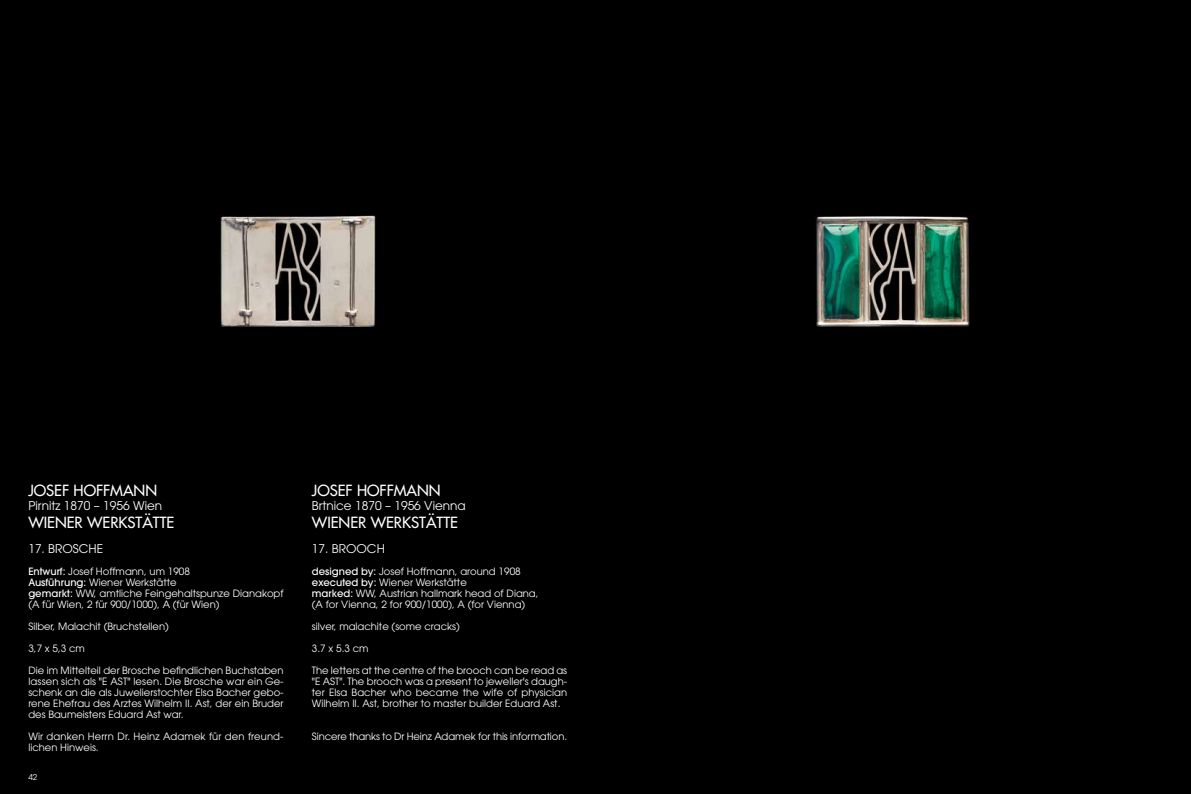
<style>
.page{position:relative;width:1191px;height:794px;background:#000}
.page>*{position:absolute;margin:0;border:0;box-sizing:border-box;transform-origin:0 0}
.t1{font:15px "Futura";color:#fff}
.t2{font:12px "Avant Garde";color:#fff}
.t3{font:10px/11px "Avant Garde";color:#fff}
.t4{font:8px "Avant Garde";color:#fff}
.s1{font-weight:500}
</style>
<div class="page">
<img style="left:815px;top:216px;width:155px;height:110px">
<img style="left:220px;top:216px;width:156px;height:110px">
<h1 class="t1" style="left:28px;top:480px;width:130px">JOSEF HOFFMANN</h1>
<p class="t2" style="left:28px;top:498px;width:135px">Pirnitz 1870 – 1956 Wien</p>
<h1 class="t1" style="left:28px;top:512px;width:148px">WIENER WERKSTÄTTE</h1>
<p class="t2" style="left:28px;top:542px;width:76px">17. BROSCHE</p>
<p class="t3" style="left:28px;top:566px;width:257px"><span class="s1">Entwurf:</span> Josef Hoffmann, um 1908<br><span class="s1">Ausführung:</span> Wiener Werkstätte<br><span class="s1">gemarkt:</span> WW, amtliche Feingehaltspunze Dianakopf (A für Wien, 2 für 900/1000), A (für Wien)</p>
<p class="t3" style="left:28px;top:621px;width:142px">Silber, Malachit (Bruchstellen)</p>
<p class="t3" style="left:28px;top:643px;width:58px">3,7 x 5,3 cm</p>
<p class="t3" style="left:28px;top:665px;width:257px;text-align:justify">Die im Mittelteil der Brosche befindlichen Buchstaben lassen sich als "E AST" lesen. Die Brosche war ein Ge&shy;schenk an die als Juwelierstochter Elsa Bacher gebo&shy;rene Ehefrau des Arztes Wilhelm II. Ast, der ein Bruder des Baumeisters Eduard Ast war.</p>
<p class="t3" style="left:28px;top:731px;width:257px">Wir danken Herrn Dr. Heinz Adamek für den freund&shy;lichen Hinweis.</p>
<p class="t4" style="left:28px;top:772px;width:10px">42</p>
<h1 class="t1" style="left:312px;top:480px;width:130px">JOSEF HOFFMANN</h1>
<p class="t2" style="left:312px;top:498px;width:155px">Brtnice 1870 – 1956 Vienna</p>
<h1 class="t1" style="left:312px;top:512px;width:148px">WIENER WERKSTÄTTE</h1>
<p class="t2" style="left:312px;top:542px;width:74px">17. BROOCH</p>
<p class="t3" style="left:312px;top:566px;width:228px"><span class="s1">designed by:</span> Josef Hoffmann, around 1908 <span class="s1">executed by:</span> Wiener Werkstätte<br><span class="s1">marked:</span> WW, Austrian hallmark head of Diana, (A for Vienna, 2 for 900/1000), A (for Vienna)</p>
<p class="t3" style="left:312px;top:621px;width:149px">silver, malachite (some cracks)</p>
<p class="t3" style="left:312px;top:643px;width:58px">3.7 x 5.3 cm</p>
<p class="t3" style="left:312px;top:665px;width:257px;text-align:justify">The letters at the centre of the brooch can be read as "E AST". The brooch was a present to jeweller's daugh&shy;ter Elsa Bacher who became the wife of physician Wilhelm II. Ast, brother to master builder Eduard Ast.</p>
<p class="t3" style="left:312px;top:731px;width:257px">Sincere thanks to Dr Heinz Adamek for this information.</p>
</div>
